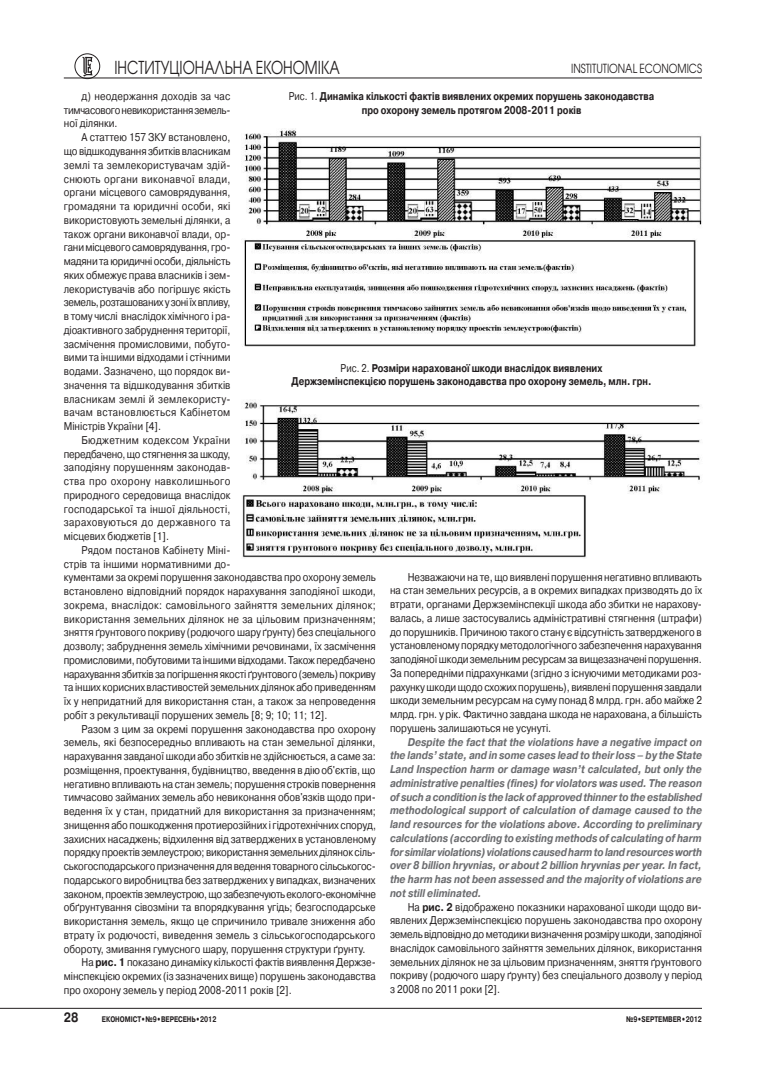
<style>
.page{position:relative;width:780px;height:1081px;background:#fff}
.page>*{position:absolute;margin:0;border:0;box-sizing:border-box;transform-origin:0 0}
.t1{font:17.75px "Avant Garde Gothic C";color:#231f20;scale:.79 1}
.t2{font:700 13.5px "Pragmatica C";color:#231f20;scale:.83 1}
.t3{font:12.5px "Avant Garde Gothic C";letter-spacing:-.005em;color:#231f20;scale:.8 1}
.t4{font:11.25px/13.8px "Pragmatica C";color:#231f20;text-align:justify;scale:.86 1}
.t5{font:italic 700 11.25px/13.8px "Pragmatica C";color:#6c6d70;text-align:justify;scale:.86 1}
.t6{font:700 11.25px/13.8px "Pragmatica C";color:#231f20;text-align:center;scale:.8 1}
.t7{font:11.25px "Pragmatica C";letter-spacing:-.02em;color:#231f20;scale:.86 1}
.t8{font:11.25px "Pragmatica C";letter-spacing:-.025em;color:#231f20;scale:.86 1}
.t9{font:700 8.12px "Pragmatica C";color:#231f20;scale:.77 1}
.s1{font-weight:700}
.s2{font-weight:400}
</style>
<div class="page">
<hr style="left:64px;top:78px;width:638px;height:1px;background:#231f20">
<hr style="left:0;top:1008px;width:702px;height:1px;background:#231f20">
<svg style="left:82px;top:57px;width:10px;height:19px"></svg>
<div style="left:74px;top:53px;width:26px;height:26px;border:1px solid #231f20;border-radius:50%"></div>
<img style="left:244px;top:128px;width:458px;height:218px">
<img style="left:242px;top:400px;width:458px;height:158px">
<h1 class="t1" style="left:114px;top:57px;width:287px">ІНСТИТУЦІОНАЛЬНА ЕКОНОМІКА</h1>
<p class="t3" style="left:571px;top:61px;width:165px">INSTITUTIONAL ECONOMICS</p>
<p class="t4" style="left:64px;top:89px;width:195px;text-indent:18px">д) неодержання доходів за час тимчасового невикористання земель&shy;ної ділянки.</p>
<p class="t4" style="left:64px;top:131px;width:195px;text-indent:18px">А статтею 157 ЗКУ встановлено, що відшкодування збитків власникам землі та землекористувачам здій&shy;снюють органи виконавчої влади, органи місцевого самоврядування, громадяни та юридичні особи, які використовують земельні ділянки, а також органи виконавчої влади, ор&shy;гани місцевого самоврядування, гро&shy;мадяни та юридичні особи, діяльність яких обмежує права власників і зем&shy;лекористувачів або погіршує якість земель, розташованих у зоні їх впливу, в тому числі внаслідок хімічного і ра&shy;діоактивного забруднення території, засмічення промисловими, побуто&shy;вими та іншими відходами і стічними водами. Зазначено, що порядок ви&shy;значення та відшкодування збитків власникам землі й землекористу&shy;вачам встановлюється Кабінетом Міністрів України [4].</p>
<p class="t4" style="left:64px;top:433px;width:195px;text-indent:18px">Бюджетним кодексом України передбачено, що стягнення за шкоду, заподіяну порушенням законодав&shy;ства про охорону навколишнього природного середовища внаслідок господарської та іншої діяльності, зараховуються до державного та місцевих бюджетів [1].</p>
<p class="t4" style="left:64px;top:543px;width:364px;text-align:left;text-indent:18px">Рядом постанов Кабінету Міні-<br>стрів та іншими нормативними до-<br>кументами за окремі порушення законодавства про охорону земель встановлено відповідний порядок нарахування заподіяної шкоди, зокрема, внаслідок: самовільного зайняття земельних ділянок; використання земельних ділянок не за цільовим призначенням; зняття ґрунтового покриву (родючого шару ґрунту) без спеціального дозволу; забруднення земель хімічними речовинами, їх засмічення промисловими, побутовими та іншими відходами. Також передбачено нарахування збитків за погіршення якості ґрунтового (земель) покриву та інших корисних властивостей земельних ділянок або приведенням їх у непридатний для використання стан, а також за непроведення робіт з рекультивації порушених земель [8; 9; 10; 11; 12].</p>
<p class="t4" style="left:81px;top:722px;width:343px">Разом з цим за окремі порушення законодавства про охорону</p>
<p class="t4" style="left:64px;top:735px;width:364px">земель, які безпосередньо впливають на стан земельної ділянки,</p>
<p class="t4" style="left:64px;top:749px;width:364px">нарахування завданої шкоди або збитків не здійснюється, а саме за:</p>
<p class="t4" style="left:64px;top:763px;width:364px">розміщення, проектування, будівництво, введення в дію об'єктів, що</p>
<p class="t4" style="left:64px;top:777px;width:364px">негативно впливають на стан земель; порушення строків повернення</p>
<p class="t4" style="left:64px;top:790px;width:364px">тимчасово займаних земель або невиконання обов'язків щодо при-</p>
<p class="t4" style="left:64px;top:804px;width:364px">ведення їх у стан, придатний для використання за призначенням;</p>
<p class="t4" style="left:64px;top:818px;width:364px">знищення або пошкодження протиерозійних і гідротехнічних споруд,</p>
<p class="t4" style="left:64px;top:832px;width:364px">захисних насаджень; відхилення від затверджених в установленому</p>
<p class="t7" style="left:64px;top:846px;width:364px">порядку проектів землеустрою; використання земельних ділянок сіль-</p>
<p class="t7" style="left:64px;top:860px;width:364px">ськогосподарського призначення для ведення товарного сільськогос-</p>
<p class="t4" style="left:64px;top:873px;width:364px">подарського виробництва без затверджених у випадках, визначених</p>
<p class="t8" style="left:64px;top:887px;width:364px">законом, проектів землеустрою, що забезпечують еколого-економічне</p>
<p class="t4" style="left:64px;top:900px;width:364px">обґрунтування сівозміни та впорядкування угідь; безгосподарське</p>
<p class="t4" style="left:64px;top:914px;width:364px">використання земель, якщо це спричинило тривале зниження або</p>
<p class="t4" style="left:64px;top:928px;width:364px">втрату їх родючості, виведення земель з сільськогосподарського</p>
<p class="t4" style="left:64px;top:942px;width:352px">обороту, змивання гумусного шару, порушення структури ґрунту.</p>
<p class="t4" style="left:82px;top:955px;width:343px">На <span class="s1">РИС. 1</span> показано динаміку кількості фактів виявлення Держзе-</p>
<p class="t4" style="left:64px;top:969px;width:364px">мінспекцією окремих (із зазначених вище) порушень законодавства</p>
<p class="t4" style="left:64px;top:983px;width:266px">про охорону земель у період 2008-2011 років [2].</p>
<p class="t6" style="left:289px;top:89px;width:458px"><span class="s2">Рис. 1.</span> ДИНАМІКА КІЛЬКОСТІ ФАКТІВ ВИЯВЛЕНИХ ОКРЕМИХ ПОРУШЕНЬ ЗАКОНОДАВСТВА<br>ПРО ОХОРОНУ ЗЕМЕЛЬ ПРОТЯГОМ 2008-2011 РОКІВ</p>
<p class="t6" style="left:291px;top:361px;width:451px"><span class="s2">Рис. 2.</span> РОЗМІРИ НАРАХОВАНОЇ ШКОДИ ВНАСЛІДОК ВИЯВЛЕНИХ<br>ДЕРЖЗЕМІНСПЕКЦІЄЮ ПОРУШЕНЬ ЗАКОНОДАВСТВА ПРО ОХОРОНУ ЗЕМЕЛЬ, МЛН. ГРН.</p>
<p class="t4" style="left:390px;top:570px;width:364px;text-indent:18px">Незважаючи на те, що виявлені порушення негативно впливають на стан земельних ресурсів, а в окремих випадках призводять до їх втрати, органами Держземінспекції шкода або збитки не нарахову&shy;валась, а лише застосувались адміністративні стягнення (штрафи) до порушників. Причиною такого стану є відсутність затвердженого в установленому порядку методологічного забезпечення нарахування заподіяної шкоди земельним ресурсам за вищезазначені порушення.<br>За попередніми підрахунками (згідно з існуючими методиками роз&shy;рахунку шкоди щодо схожих порушень), виявлені порушення завдали шкоди земельним ресурсам на суму понад 8 млрд. грн. або майже 2 млрд. грн. у рік. Фактично завдана шкода не нарахована, а більшість порушень залишаються не усунуті.</p>
<p class="t5" style="left:390px;top:735px;width:364px;text-indent:18px">Despite the fact that the violations have a negative impact on the lands’ state, and in some cases lead to their loss – by the State Land Inspection harm or damage wasn’t calculated, but only the administrative penalties (fines) for violators was used. The reason of such a condition is the lack of approved thinner to the established methodological support of calculation of damage caused to the land resources for the violations above. According to preliminary calculations (according to existing methods of calculating of harm for similar violations) violations caused harm to land resources worth over 8 billion hryvnias, or about 2 billion hryvnias per year. In fact, the harm has not been assessed and the majority of violations are not still eliminated.</p>
<p class="t4" style="left:390px;top:900px;width:364px;text-indent:18px">На <span class="s1">РИС. 2</span> відображено показники нарахованої шкоди щодо ви&shy;явлених Держземінспекцією порушень законодавства про охорону земель відповідно до методики визначення розміру шкоди, заподіяної внаслідок самовільного зайняття земельних ділянок, використання земельних ділянок не за цільовим призначенням, зняття ґрунтового покриву (родючого шару ґрунту) без спеціального дозволу у період з 2008 по 2011 роки [2].</p>
<p class="t2" style="left:64px;top:1010px;width:19px">28</p>
<p class="t9" style="left:102px;top:1015px;width:150px">ЕКОНОМIСТ•№9•ВЕРЕСЕНЬ•2012</p>
<p class="t9" style="left:626px;top:1015px;width:33px">№9•SEPTEM</p>
<p class="t9" style="left:668px;top:1015px;width:45px">BER•2012</p>
</div>
